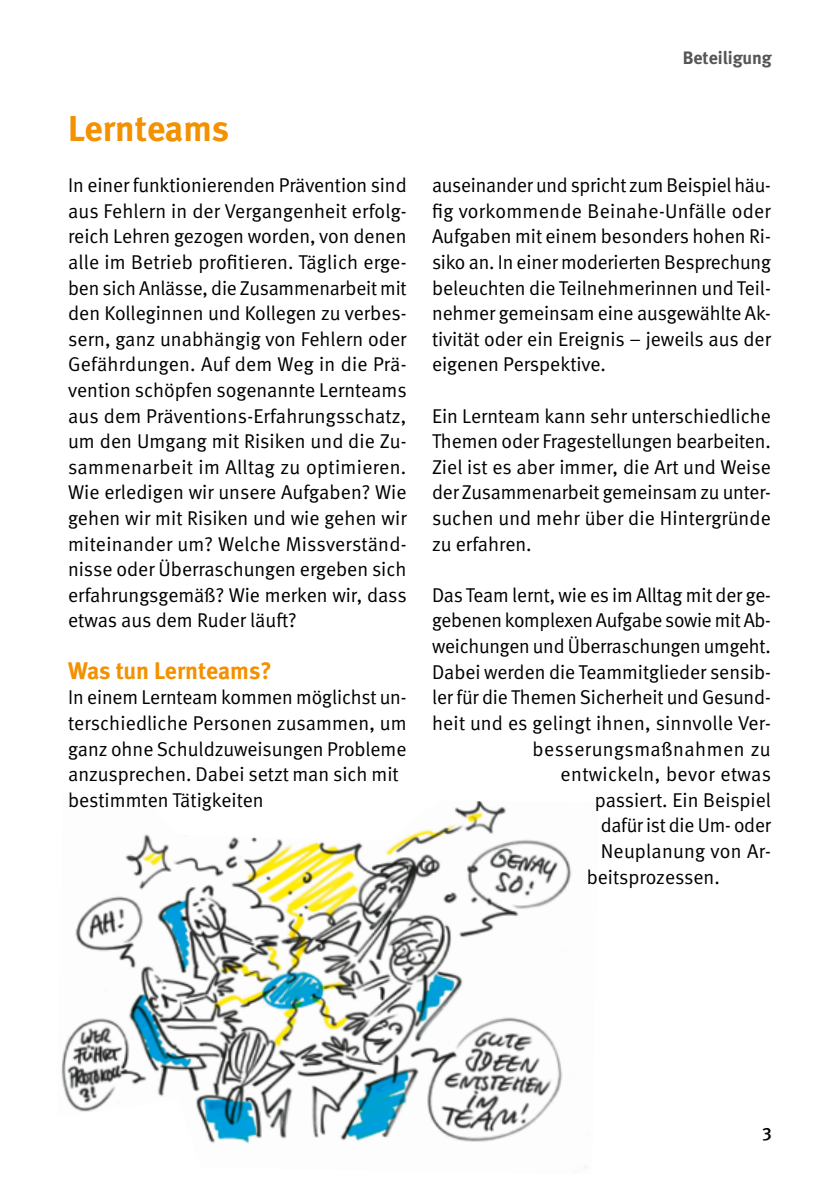
<style>
.page{position:relative;width:840px;height:1191px;background:#fff}
.page>*{position:absolute;margin:0;border:0;box-sizing:border-box;transform-origin:0 0}
.t1{font:700 36px "DGUV Meta";color:#f39100}
.t2{font:700 24px "DGUV Meta";letter-spacing:-.01em;color:#f39100}
.t3{font:20px/25.6px "DGUV Meta";color:#000;text-align:justify}
.t4{font:20px "DGUV Meta";letter-spacing:.025em;color:#000}
.t5{font:20px "DGUV Meta";letter-spacing:.02em;color:#000}
.t6{font:700 18px "DGUV Meta";color:#565656}
.t7{font:500 18px "DGUV Meta";color:#000}
</style>
<div class="page">
<img style="left:61px;top:801px;width:525px;height:367px">
<h1 class="t1" style="left:68px;top:107px;width:162px">Lernteams</h1>
<p class="t3" style="left:68px;top:173px;width:340px">In einer funktionierenden Prävention sind aus Fehlern in der Vergangenheit erfolg&shy;reich Lehren gezogen worden, von denen alle im Betrieb profitieren. Täglich erge&shy;ben sich Anlässe, die Zusammenarbeit mit den Kolleginnen und Kollegen zu verbes&shy;sern, ganz unabhängig von Fehlern oder Gefährdungen. Auf dem Weg in die Prä&shy;vention schöpfen sogenannte Lernteams aus dem Präventions-Erfahrungsschatz, um den Umgang mit Risiken und die Zu&shy;sammenarbeit im Alltag zu optimieren.<br>Wie erledigen wir unsere Aufgaben? Wie gehen wir mit Risiken und wie gehen wir miteinander um? Welche Missverständ&shy;nisse oder Überraschungen ergeben sich erfahrungsgemäß? Wie merken wir, dass etwas aus dem Ruder läuft?</p>
<p class="t2" style="left:68px;top:656px;width:205px">Was tun Lernteams?</p>
<p class="t3" style="left:68px;top:685px;width:340px;text-align:left">In einem Lernteam kommen möglichst un&shy;terschiedliche Personen zusammen, um ganz ohne Schuldzuweisungen Probleme anzusprechen. Dabei setzt man sich mit bestimmten Tätigkeiten</p>
<p class="t6" style="left:682px;top:47px;width:91px">Beteiligung</p>
<p class="t3" style="left:432px;top:173px;width:340px">auseinander und spricht zum Beispiel häu&shy;fig vorkommende Beinahe-Unfälle oder Aufgaben mit einem besonders hohen Ri&shy;siko an. In einer moderierten Besprechung beleuchten die Teilnehmerinnen und Teil&shy;nehmer gemeinsam eine ausgewählte Ak&shy;tivität oder ein Ereignis – jeweils aus der eigenen Perspektive.</p>
<p class="t3" style="left:432px;top:403px;width:340px">Ein Lernteam kann sehr unterschiedliche Themen oder Fragestellungen bearbeiten.<br>Ziel ist es aber immer, die Art und Weise der Zusammenarbeit gemeinsam zu unter&shy;suchen und mehr über die Hintergründe zu erfahren.</p>
<p class="t3" style="left:432px;top:582px;width:340px">Das Team lernt, wie es im Alltag mit der ge-</p>
<p class="t3" style="left:432px;top:608px;width:340px">gebenen komplexen Aufgabe sowie mit Ab-</p>
<p class="t3" style="left:432px;top:634px;width:340px">weichungen und Überraschungen umgeht.</p>
<p class="t3" style="left:432px;top:659px;width:340px">Dabei werden die Teammitglieder sensib-</p>
<p class="t3" style="left:432px;top:685px;width:340px">ler für die Themen Sicherheit und Gesund-</p>
<p class="t3" style="left:432px;top:710px;width:340px">heit und es gelingt ihnen, sinnvolle Ver-</p>
<p class="t4" style="left:532px;top:737px;width:239px">besserungsmaßnahmen zu</p>
<p class="t5" style="left:560px;top:762px;width:212px">entwickeln, bevor etwas</p>
<p class="t3" style="left:594px;top:787px;width:178px">passiert. Ein Beispiel</p>
<p class="t3" style="left:600px;top:813px;width:172px">dafür ist die Um- oder</p>
<p class="t3" style="left:600px;top:838px;width:172px">Neuplanung von Ar-</p>
<p class="t3" style="left:586px;top:864px;width:135px">beitsprozessen.</p>
<p class="t7" style="left:761px;top:1123px;width:11px">3</p>
</div>
